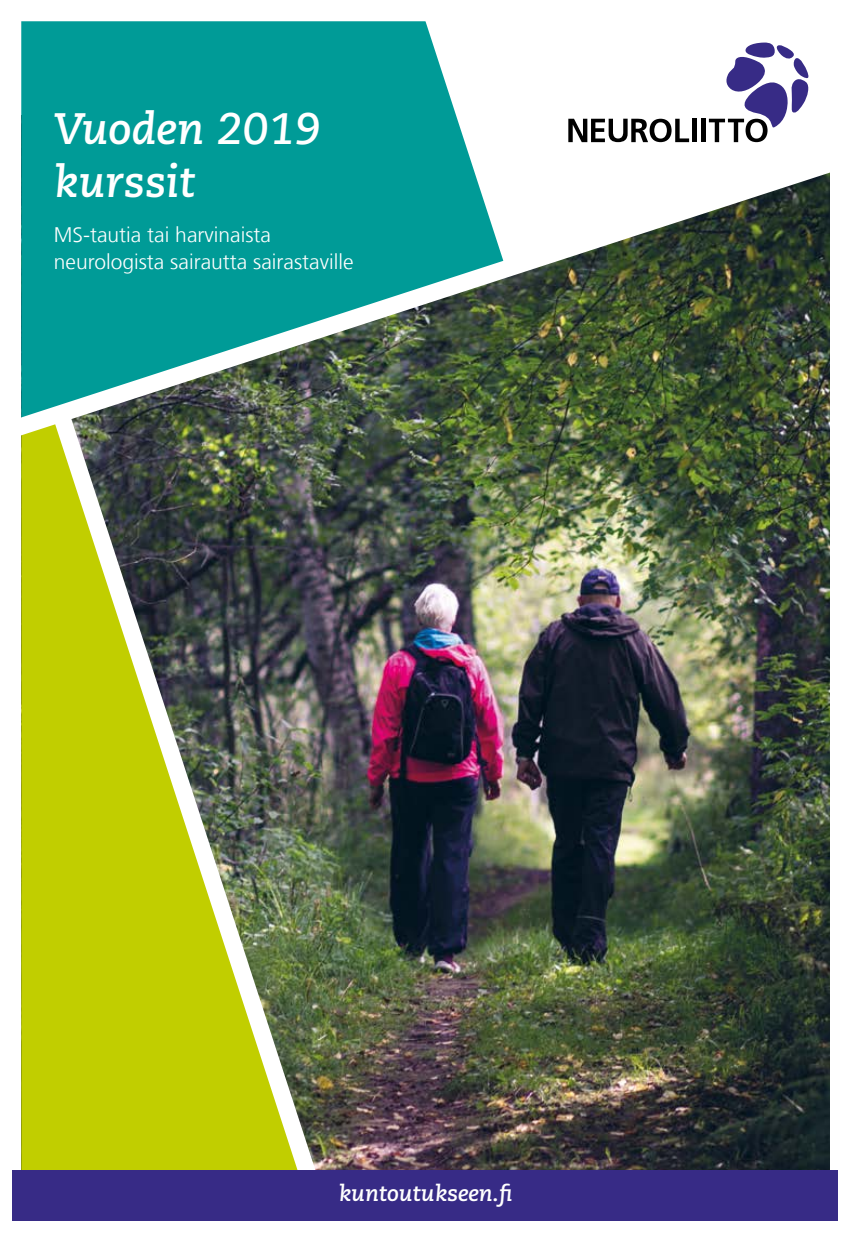
<style>
.page{position:relative;width:851px;height:1234px;background:#fff}
.page>*{position:absolute;margin:0;border:0;box-sizing:border-box;transform-origin:0 0}
.t1{font:italic 700 43.95px/52.8px "Caecilia LT Std";color:#fff}
.t2{font:italic 700 22.5px "Caecilia LT Std";color:#fff}
.t3{font:300 21px/27px "Frutiger LT Com";color:#fff}
</style>
<div class="page">
<img style="left:336px;top:442px;width:493px;height:728px">
<div style="left:21px;top:21px;width:397px;height:127px;background:#009b97"></div>
<svg style="left:418px;top:21px;width:340px;height:127px"></svg>
<div style="left:21px;top:442px;width:31px;height:728px;background:#c1ce00"></div>
<img style="left:21px;top:148px;width:809px;height:294px">
<img style="left:52px;top:410px;width:284px;height:811px">
<div style="left:13px;top:1170px;width:825px;height:50px;background:#372b86"></div>
<svg style="left:568px;top:118px;width:121px;height:24px"></svg>
<div style="left:692px;top:119px;width:5px;height:23px;background:#000"></div>
<div style="left:700px;top:119px;width:5px;height:23px;background:#000"></div>
<svg style="left:708px;top:42px;width:101px;height:100px"></svg>
<h1 class="t1" style="left:54px;top:103px;width:269px">Vuoden 2019 kurssit</h1>
<p class="t3" style="left:54px;top:221px;width:301px">MS-tautia tai harvinaista neurologista sairautta sairastaville</p>
<p class="t2" style="left:339px;top:1179px;width:178px">kuntoutukseen.fi</p>
</div>
